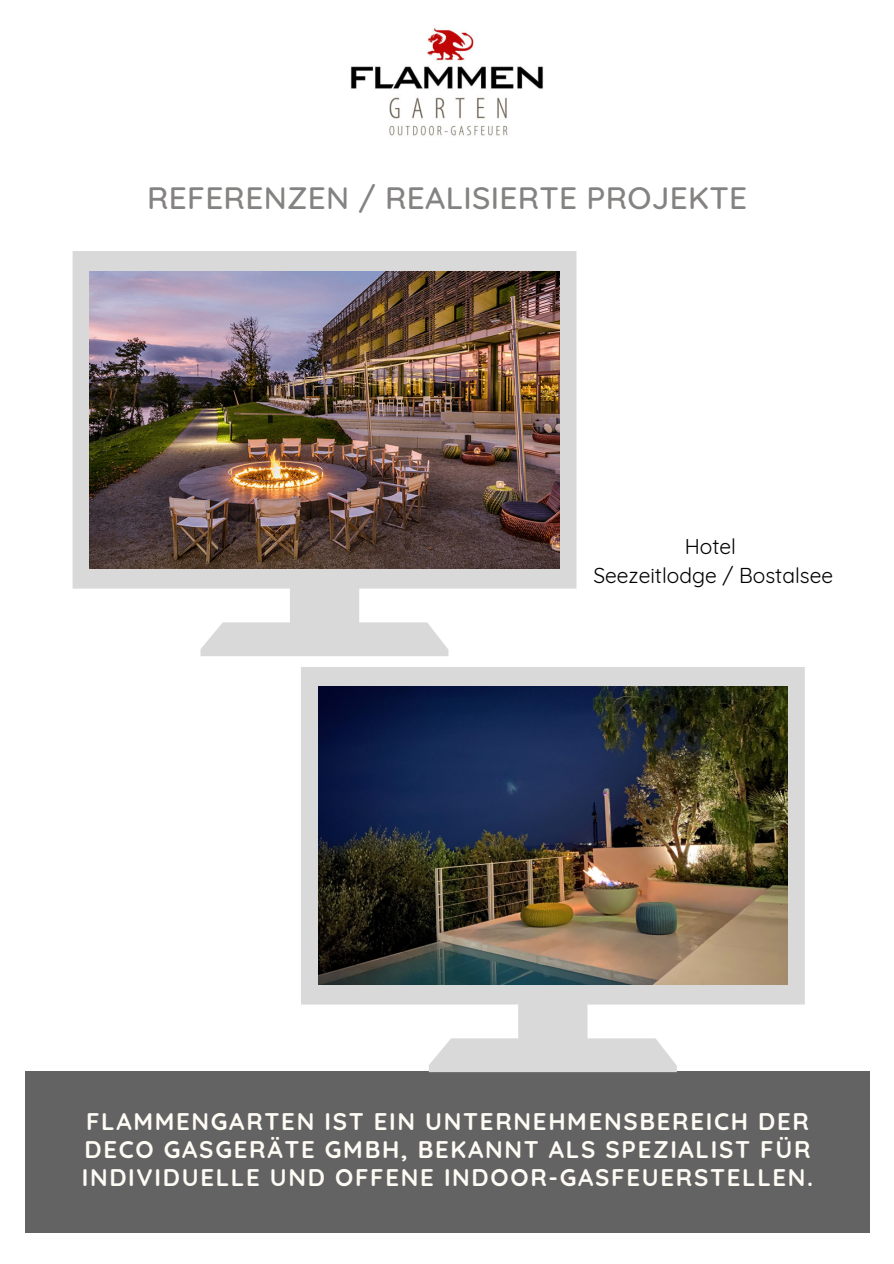
<style>
.page{position:relative;width:894px;height:1264px;background:#fff}
.page>*{position:absolute;margin:0;border:0;box-sizing:border-box;transform-origin:0 0}
.t1{font:500 31.5px "Quicksand";letter-spacing:.01em;color:#848382}
.t2{font:700 24px/27.9px "Quicksand";letter-spacing:.07em;color:#fffbf5}
.t3{font:21px/29.2px "Quicksand";color:#000;text-align:center}
</style>
<div class="page">
<div style="left:25px;top:1071px;width:843px;height:161px;background:#636363"></div>
<img style="left:350px;top:27px;width:194px;height:109px">
<svg style="left:73px;top:251px;width:503px;height:405px;fill:#d9d9d9"></svg>
<img style="left:90px;top:271px;width:469px;height:297px">
<svg style="left:301px;top:667px;width:503px;height:405px;fill:#d9d9d9"></svg>
<img style="left:318px;top:687px;width:469px;height:297px">
<h1 class="t1" style="left:147px;top:172px;width:601px">REFERENZEN / REALISIERTE PROJEKTE</h1>
<p class="t3" style="left:593px;top:530px;width:241px">Hotel<br>Seezeitlodge / Bostalsee</p>
<p class="t2" style="left:82px;top:1105px;width:732px">FLAMMENGARTEN IST EIN UNTERNEHMENSBEREICH DER<br>DECO GASGERÄTE GMBH, BEKANNT ALS SPEZIALIST FÜR<br>INDIVIDUELLE UND OFFENE INDOOR-GASFEUERSTELLEN.</p>
</div>
